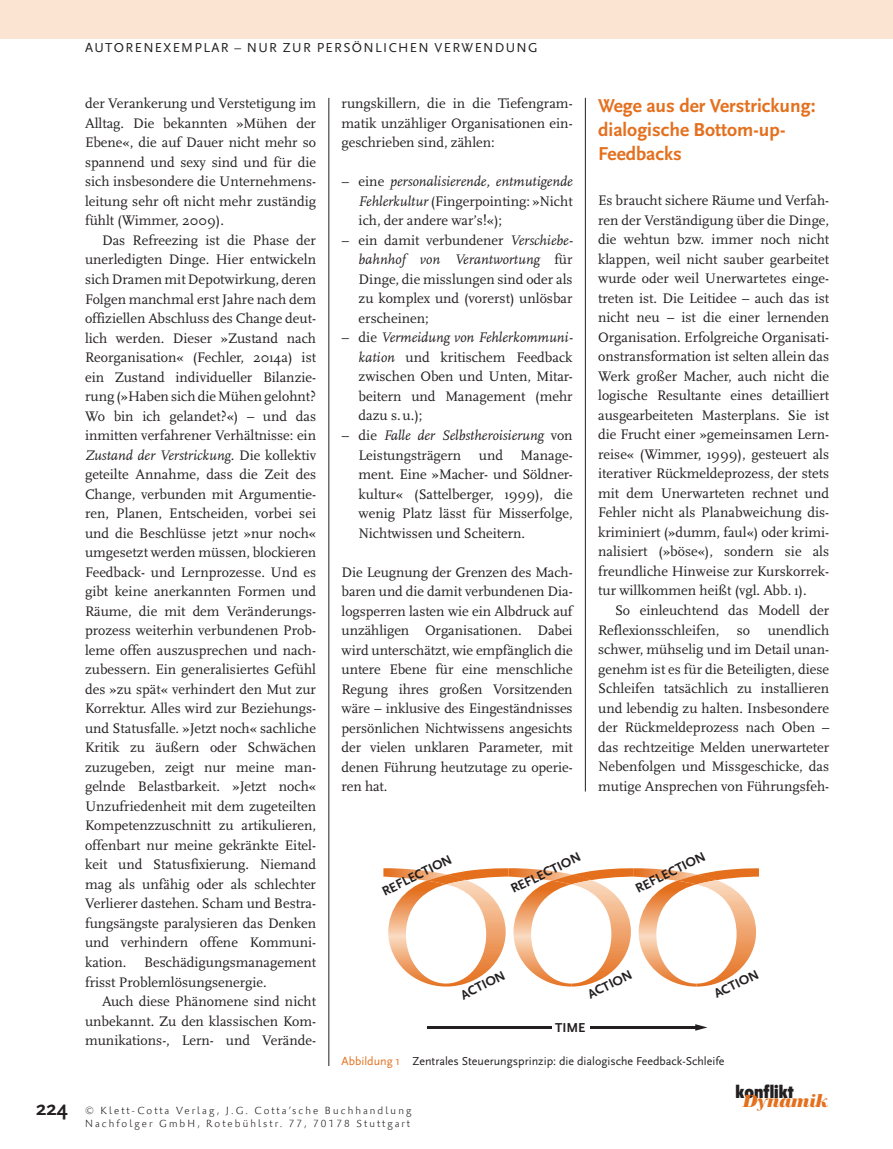
<style>
.page{position:relative;width:893px;height:1149px;background:#fff}
.page>*{position:absolute;margin:0;border:0;box-sizing:border-box;transform-origin:0 0}
.t1{font:700 21px "Scala Sans";color:#231f20}
.t2{font:700 19.5px/24px "Scala Sans";color:#e4701e}
.t3{font:900 condensed 18.6px "Flyer";color:#231f20}
.t4{font:italic 700 17.1px "Schneider Libretto BQ";color:#e4701e}
.t5{font:14.4px/19.5px "Scala";color:#231f20;text-align:justify}
.t6{font:italic 14.4px "Scala";color:#231f20}
.t7{font:700 13.5px "Scala Sans";color:#231f20}
.t8{font:13.5px "Scala Sans";letter-spacing:.1em;color:#231f20}
.t9{font:12px "Scala Sans";color:#231f20}
.t10{font:300 10.5px/12.6px "Palatino Sans Com";letter-spacing:.2em;color:#231f20}
.s1{font-style:italic}
.s2{font-style:normal}
.s3{color:#e4701e}
</style>
<div class="page">
<hr style="left:328px;top:98px;width:1px;height:967px;background:#231f20">
<div style="left:0;top:0;width:893px;height:38px;background:#fbe5d2"></div>
<hr style="left:585px;top:98px;width:1px;height:693px;background:#231f20">
<img style="left:383px;top:868px;width:44px;height:11px">
<svg style="left:427px;top:868px;width:82px;height:11px"></svg>
<img style="left:388px;top:879px;width:118px;height:107px">
<img style="left:509px;top:868px;width:43px;height:11px">
<svg style="left:552px;top:868px;width:82px;height:11px"></svg>
<img style="left:513px;top:879px;width:118px;height:107px">
<img style="left:634px;top:868px;width:43px;height:11px">
<svg style="left:677px;top:868px;width:82px;height:11px"></svg>
<img style="left:639px;top:879px;width:117px;height:107px">
<hr style="left:427px;top:1026px;width:270px;height:2px;background:#231f20">
<svg style="left:695px;top:1024px;width:12px;height:6px"></svg>
<div style="left:552px;top:1019px;width:37px;height:16px;background:#fff"></div>
<p class="t8" style="left:85px;top:40px;width:454px">Autorenexemplar – nur zur persönlichen Verwendung</p>
<h1 class="t1" style="left:36px;top:1095px;width:33px">224</h1>
<p class="t5" style="left:85px;top:94px;width:233px">der Verankerung und Verstetigung im Alltag. Die bekannten »Mühen der Ebene«, die auf Dauer nicht mehr so spannend und sexy sind und für die sich insbesondere die Unternehmens&shy;leitung sehr oft nicht mehr zuständig fühlt (Wimmer, 2009).</p>
<p class="t5" style="left:85px;top:230px;width:233px;text-indent:17px">Das Refreezing ist die Phase der unerledigten Dinge. Hier entwickeln sich Dramen mit Depotwirkung, deren Folgen manchmal erst Jahre nach dem offiziellen Abschluss des Change deut&shy;lich werden. Dieser »Zustand nach Reorganisation« (Fechler, 2014a) ist ein Zustand individueller Bilanzie&shy;rung (»Haben sich die Mühen gelohnt?<br>Wo bin ich gelandet?«) – und das inmitten verfahrener Verhältnisse: ein <span class="s1">Zustand der Verstrickung</span>. Die kollektiv geteilte Annahme, dass die Zeit des Change, verbunden mit Argumentie&shy;ren, Planen, Entscheiden, vorbei sei und die Beschlüsse jetzt »nur noch« umgesetzt werden müssen, blockieren Feedback- und Lernprozesse. Und es gibt keine anerkannten Formen und Räume, die mit dem Veränderungs&shy;prozess weiterhin verbundenen Prob&shy;leme offen auszusprechen und nach&shy;zubessern. Ein generalisiertes Gefühl des »zu spät« verhindert den Mut zur Korrektur. Alles wird zur Beziehungs&shy;und Statusfalle. »Jetzt noch« sachliche Kritik zu äußern oder Schwächen zuzugeben, zeigt nur meine man&shy;gelnde Belastbarkeit. »Jetzt noch« Unzufriedenheit mit dem zugeteilten Kompetenzzuschnitt zu artikulieren, offenbart nur meine gekränkte Eitel&shy;keit und Statusfixierung. Niemand mag als unfähig oder als schlechter Verlierer dastehen. Scham und Bestra&shy;fungsängste paralysieren das Denken und verhindern offene Kommuni&shy;kation. Beschädigungsmanagement frisst Problemlösungsenergie.</p>
<p class="t5" style="left:85px;top:991px;width:233px;text-indent:17px">Auch diese Phänomene sind nicht unbekannt. Zu den klassischen Kom&shy;munikations-, Lern- und Verände-</p>
<p class="t5" style="left:342px;top:94px;width:233px">rungskillern, die in die Tiefengram&shy;matik unzähliger Organisationen ein&shy;geschrieben sind, zählen:</p>
<p class="t6" style="left:342px;top:173px;width:233px"><span class="s2">− eine</span> personalisierende, entmutigende</p>
<p class="t5" style="left:359px;top:191px;width:216px"><span class="s1">Fehlerkultur</span> (Fingerpointing: »Nicht</p>
<p class="t5" style="left:359px;top:211px;width:145px">ich, der andere war’s!«);</p>
<p class="t5" style="left:342px;top:230px;width:233px">− ein damit verbundener <span class="s1">Verschiebe-</span></p>
<p class="t6" style="left:359px;top:251px;width:215px">bahnhof von Verantwortung <span class="s2">für</span></p>
<p class="t5" style="left:359px;top:269px;width:215px">Dinge, die misslungen sind oder als</p>
<p class="t5" style="left:359px;top:289px;width:215px">zu komplex und (vorerst) unlösbar</p>
<p class="t5" style="left:359px;top:308px;width:72px">erscheinen;</p>
<p class="t6" style="left:342px;top:329px;width:233px"><span class="s2">− die</span> Vermeidung von Fehlerkommuni-</p>
<p class="t5" style="left:359px;top:347px;width:215px"><span class="s1">kation</span> und kritischem Feedback</p>
<p class="t5" style="left:359px;top:367px;width:216px">zwischen Oben und Unten, Mitar-</p>
<p class="t5" style="left:359px;top:386px;width:215px">beitern und Management (mehr</p>
<p class="t5" style="left:359px;top:406px;width:65px">dazu s.u.);</p>
<p class="t6" style="left:342px;top:426px;width:233px"><span class="s2">− die</span> Falle der Selbstheroisierung <span class="s2">von</span></p>
<p class="t5" style="left:359px;top:445px;width:216px">Leistungsträgern und Manage-</p>
<p class="t5" style="left:359px;top:464px;width:216px">ment. Eine »Macher- und Söldner-</p>
<p class="t5" style="left:359px;top:484px;width:216px">kultur« (Sattelberger, 1999), die</p>
<p class="t5" style="left:359px;top:503px;width:215px">wenig Platz lässt für Misserfolge,</p>
<p class="t5" style="left:359px;top:523px;width:168px">Nichtwissen und Scheitern.</p>
<p class="t5" style="left:342px;top:562px;width:233px">Die Leugnung der Grenzen des Mach&shy;baren und die damit verbundenen Dia&shy;logsperren lasten wie ein Albdruck auf unzähligen Organisationen. Dabei wird unterschätzt, wie empfänglich die untere Ebene für eine menschliche Regung ihres großen Vorsitzenden wäre – inklusive des Eingeständnisses persönlichen Nichtwissens angesichts der vielen unklaren Parameter, mit denen Führung heutzutage zu operie&shy;ren hat.</p>
<h2 class="t2" style="left:598px;top:94px;width:219px">Wege aus der Verstrickung: dialogische Bottom-up-<br>Feedbacks</h2>
<p class="t5" style="left:598px;top:191px;width:233px">Es braucht sichere Räume und Verfah&shy;ren der Verständigung über die Dinge, die wehtun bzw. immer noch nicht klappen, weil nicht sauber gearbeitet wurde oder weil Unerwartetes einge&shy;treten ist. Die Leitidee – auch das ist nicht neu – ist die einer lernenden Organisation. Erfolgreiche Organisati&shy;onstransformation ist selten allein das Werk großer Macher, auch nicht die logische Resultante eines detailliert ausgearbeiteten Masterplans. Sie ist die Frucht einer »gemeinsamen Lern&shy;reise« (Wimmer, 1999), gesteuert als iterativer Rückmeldeprozess, der stets mit dem Unerwarteten rechnet und Fehler nicht als Planabweichung dis&shy;kriminiert (»dumm, faul«) oder krimi&shy;nalisiert (»böse«), sondern sie als freundliche Hinweise zur Kurskorrek&shy;tur willkommen heißt (vgl. Abb. 1).</p>
<p class="t5" style="left:598px;top:600px;width:233px;text-indent:17px">So einleuchtend das Modell der Reflexionsschleifen, so unendlich schwer, mühselig und im Detail unan&shy;genehm ist es für die Beteiligten, diese Schleifen tatsächlich zu installieren und lebendig zu halten. Insbesondere der Rückmeldeprozess nach Oben – das rechtzeitige Melden unerwarteter Nebenfolgen und Missgeschicke, das mutige Ansprechen von Führungsfeh-</p>
<p class="t7" style="left:379px;top:884px;width:78px;rotate:-26deg">REFLECTION</p>
<p class="t7" style="left:508px;top:881px;width:78px;rotate:-26deg">REFLECTION</p>
<p class="t7" style="left:633px;top:881px;width:78px;rotate:-26deg">REFLECTION</p>
<p class="t7" style="left:458px;top:987px;width:50px;rotate:-26deg">ACTION</p>
<p class="t7" style="left:585px;top:987px;width:50px;rotate:-26deg">ACTION</p>
<p class="t7" style="left:555px;top:1018px;width:32px">TIME</p>
<p class="t7" style="left:711px;top:986px;width:50px;rotate:-26deg">ACTION</p>
<p class="t9" style="left:342px;top:1053px;width:384px"><span class="s3">Abbildung 1</span> Zentrales Steuerungsprinzip: die dialogische Feedback-Schleife</p>
<p class="t10" style="left:85px;top:1104px;width:328px">© Klett-Cotta Verlag, J.G. Cotta’sche Buchhandlung<br>Nachfolger GmbH, Rotebühlstr. 77, 70178 Stuttgart</p>
<p class="t3" style="left:735px;top:1080px;width:60px">konflikt</p>
<p class="t4" style="left:742px;top:1091px;width:86px">Dynamik</p>
</div>
